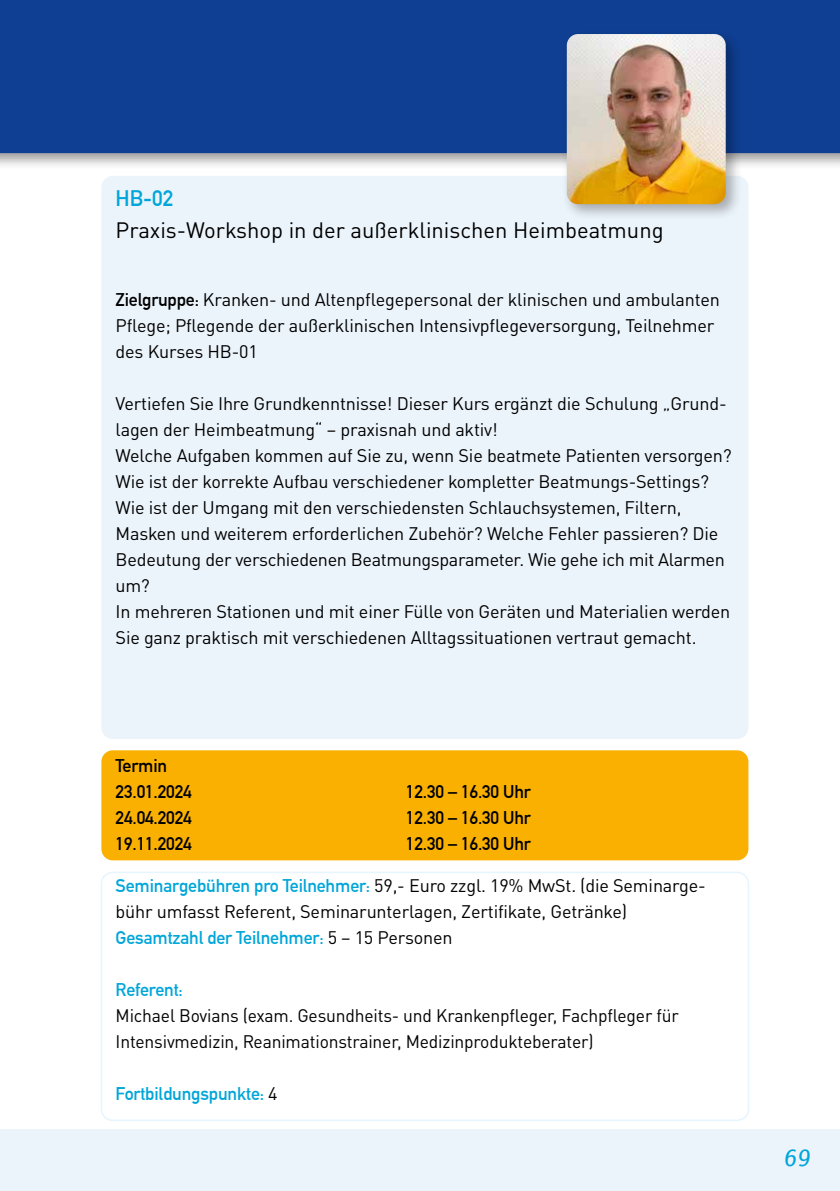
<style>
.page{position:relative;width:840px;height:1191px;background:#fff}
.page>*{position:absolute;margin:0;border:0;box-sizing:border-box;transform-origin:0 0}
.t1{font:italic 26px "Diverda Sans Com";color:#00a6d9}
.t2{font:22px "DIN Pro";color:#000}
.t3{font:700 22px "DIN Alternate";color:#00a6d9}
.t4{font:18px/26px "DIN Pro";letter-spacing:-.01em;color:#000}
.t5{font:700 18px/26px "DIN Alternate";letter-spacing:-.01em;color:#000}
.t6{font:700 18px "DIN Alternate";letter-spacing:-.01em;color:#00a6d9}
.s1{font-family:"DIN Alternate";font-weight:700}
.s2{font-family:"DIN Alternate";font-weight:700;color:#00a6d9}
.s3{font-family:"DIN Pro";font-weight:400;color:#000}
</style>
<div class="page">
<div style="left:0;top:1129px;width:839px;height:62px;background:#ecf4fb"></div>
<div style="left:0;top:0;width:839px;height:170px;background:#000;opacity:.4"></div>
<div style="left:0;top:0;width:839px;height:153px;background:#0f3f93"></div>
<div style="left:101px;top:871px;width:647px;height:250px;border:2px solid #e6f5fe;border-radius:11px"></div>
<div style="left:101px;top:176px;width:647px;height:563px;background:#ecf4fb;border-radius:11px"></div>
<div style="left:101px;top:750px;width:647px;height:110px;background:#f9b000;border-radius:11px"></div>
<div style="left:561px;top:29px;width:181px;height:192px;background:#000;opacity:.3"></div>
<img style="left:566px;top:34px;width:159px;height:170px">
<p class="t3" style="left:115px;top:181px;width:59px">HB-02</p>
<p class="t2" style="left:115px;top:213px;width:549px">Praxis-Workshop in der außerklinischen Heimbeatmung</p>
<p class="t4" style="left:115px;top:285px;width:605px"><span class="s1">Zielgruppe:</span> Kranken- und Altenpflegepersonal der klinischen und ambulanten<br>Pflege; Pflegende der außerklinischen Intensivpflegeversorgung, Teilnehmer des Kurses HB-01</p>
<p class="t4" style="left:115px;top:389px;width:617px">Vertiefen Sie Ihre Grundkenntnisse! Dieser Kurs ergänzt die Schulung „Grund&shy;lagen der Heimbeatmung“ – praxisnah und aktiv!<br>Welche Aufgaben kommen auf Sie zu, wenn Sie beatmete Patienten versorgen?<br>Wie ist der korrekte Aufbau verschiedener kompletter Beatmungs-Settings?<br>Wie ist der Umgang mit den verschiedensten Schlauchsystemen, Filtern, Masken und weiterem erforderlichen Zubehör? Welche Fehler passieren? Die Bedeutung der verschiedenen Beatmungsparameter. Wie gehe ich mit Alarmen um?<br>In mehreren Stationen und mit einer Fülle von Geräten und Materialien werden Sie ganz praktisch mit verschiedenen Alltagssituationen vertraut gemacht.</p>
<p class="t5" style="left:115px;top:751px;width:78px">Termin<br>23.01.2024</p>
<p class="t5" style="left:405px;top:777px;width:126px">12.30 – 16.30 Uhr</p>
<p class="t5" style="left:115px;top:803px;width:78px">24.04.2024</p>
<p class="t5" style="left:405px;top:803px;width:126px">12.30 – 16.30 Uhr</p>
<p class="t5" style="left:115px;top:829px;width:78px">19.11.2024</p>
<p class="t5" style="left:405px;top:829px;width:126px">12.30 – 16.30 Uhr</p>
<p class="t4" style="left:115px;top:871px;width:591px"><span class="s2">Seminargebühren pro Teilnehmer:</span> 59,- Euro zzgl. 19% MwSt. (die Seminarge&shy;bühr umfasst Referent, Seminarunterlagen, Zertifikate, Getränke)</p>
<p class="t6" style="left:115px;top:924px;width:338px">Gesamtzahl der Teilnehmer: <span class="s3">5 – 15 Personen</span></p>
<p class="t6" style="left:115px;top:976px;width:69px">Referent:</p>
<p class="t4" style="left:115px;top:1001px;width:564px">Michael Bovians (exam. Gesundheits- und Krankenpfleger, Fachpfleger für<br>Intensivmedizin, Reanimationstrainer, Medizinprodukteberater)</p>
<p class="t6" style="left:115px;top:1080px;width:163px">Fortbildungspunkte: <span class="s3">4</span></p>
<h1 class="t1" style="left:783px;top:1142px;width:28px">69</h1>
</div>
